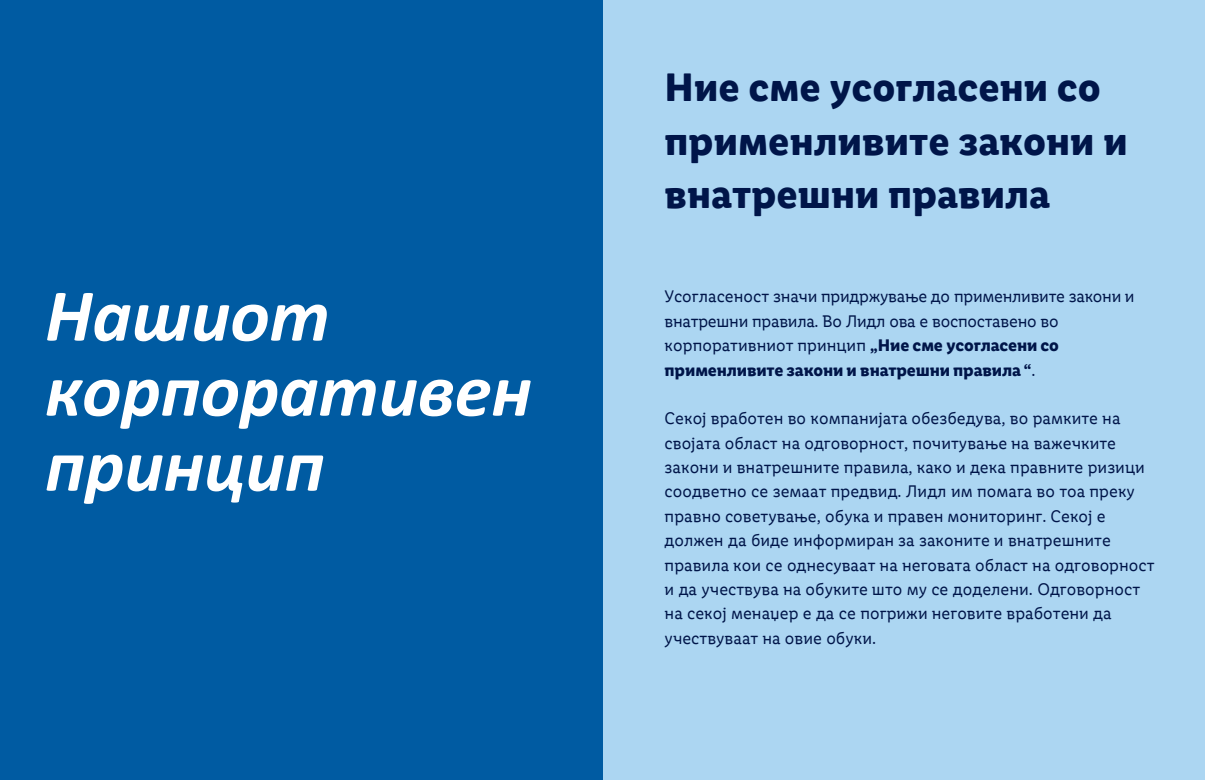
<style>
.page{position:relative;width:1205px;height:780px;background:#fff}
.page>*{position:absolute;margin:0;border:0;box-sizing:border-box;transform-origin:0 0}
.t1{font:italic 700 74.88px/75px "Calibri";color:#fff}
.t2{font:700 40px/53.8px "Lidl Font Pro";color:#001549}
.t3{font:17px/24.4px "Lidl Font Pro";color:#001549}
.s1{font-weight:700}
</style>
<div class="page">
<div style="left:602px;top:0;width:603px;height:780px;background:#acd6f2"></div>
<div style="left:0;top:0;width:602px;height:780px;background:#005ba2"></div>
<p class="t1" style="left:45px;top:275px;width:488px">Нашиот корпоративен принцип</p>
<h2 class="t2" style="left:664px;top:60px;width:464px">Ние сме усогласени со применливите закони и внатрешни правила</h2>
<p class="t3" style="left:664px;top:284px;width:471px">Усогласеност значи придржување до применливите закони и внатрешни правила. Во Лидл ова е воспоставено во корпоративниот принцип <span class="s1">„Ние сме усогласени со применливите закони и внатрешни правила “</span>.</p>
<p class="t3" style="left:664px;top:406px;width:491px">Секој вработен во компанијата обезбедува, во рамките на својата област на одговорност, почитување на важечките закони и внатрешните правила, како и дека правните ризици соодветно се земаат предвид. Лидл им помага во тоа преку правно советување, обука и правен мониторинг. Секој е должен да биде информиран за законите и внатрешните правила кои се однесуваат на неговата област на одговорност и да учествува на обуките што му се доделени. Одговорност на секој менаџер е да се погрижи неговите вработени да учествуваат на овие обуки.</p>
</div>
